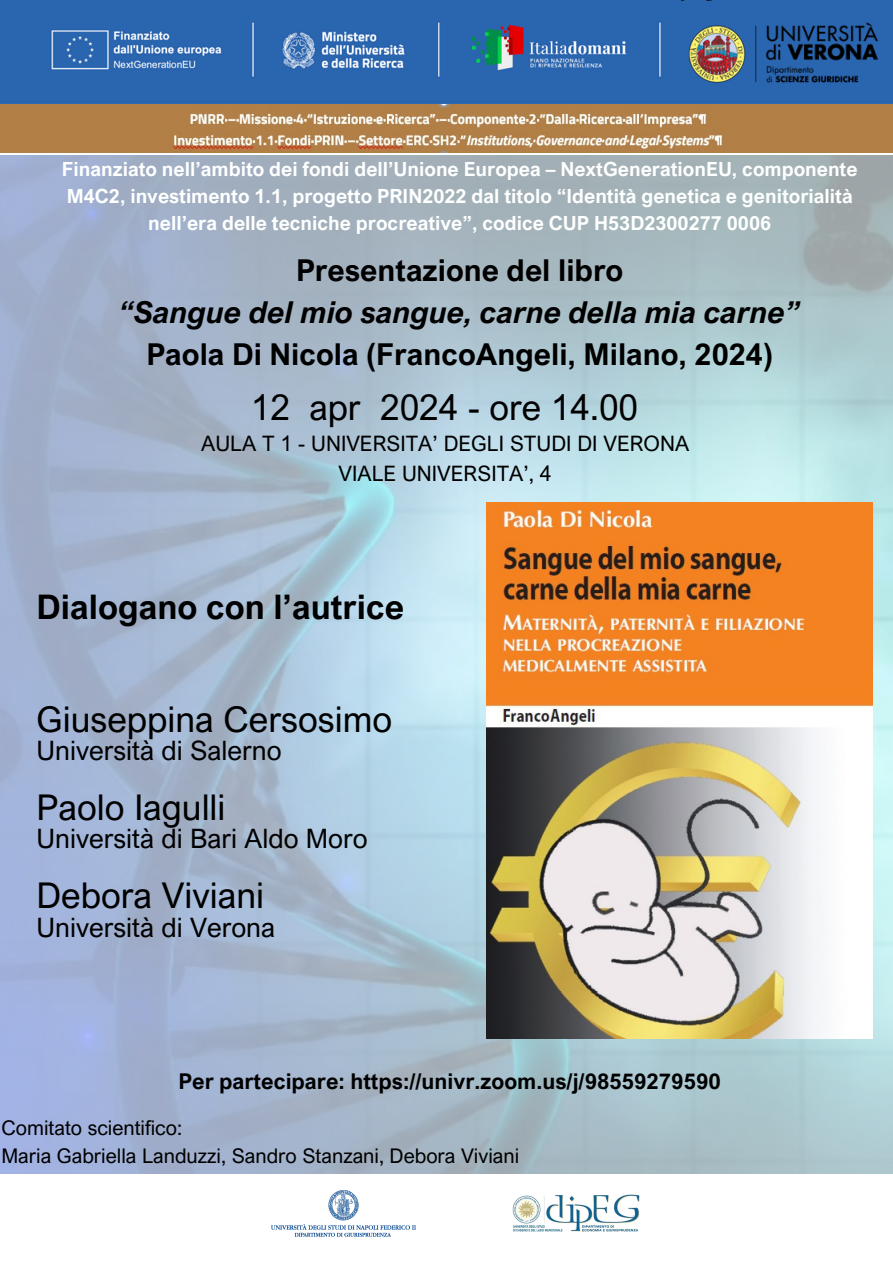
<style>
.page{position:relative;width:893px;height:1263px;background:#fff}
.page>*{position:absolute;margin:0;border:0;box-sizing:border-box;transform-origin:0 0}
.t1{font:35.47px "Arial Nova";color:#000}
.t2{font:35.25px "Arial Nova";color:#000}
.t3{font:700 33.9px "Arial Nova";color:#000}
.t4{font:700 30.15px/42.1px "Arial Nova";color:#000;text-align:center}
.t5{font:26.78px "Arial Nova";color:#000}
.t6{font:700 21.75px "Arial Nova";color:#000}
.t7{font:21.3px/29.2px "Arial Nova";color:#000;text-align:center}
.t8{font:20.25px "Arial Nova";color:#000}
.t9{font:700 19.5px/27px "Arial Nova";color:#feffff;text-align:center}
.s1{font-style:italic}
</style>
<div class="page">
<img style="left:0;top:155px;width:893px;height:1019px">
<img style="left:271px;top:1190px;width:145px;height:47px">
<img style="left:512px;top:1194px;width:128px;height:38px">
<img style="left:487px;top:502px;width:385px;height:536px">
<img style="left:0;top:0;width:893px;height:104px">
<img style="left:680px;top:15px;width:209px;height:74px">
<img style="left:0;top:104px;width:893px;height:48px">
<h2 class="t9" style="left:62px;top:155px;width:797px">Finanziato nell’ambito dei fondi dell’Unione Europea – NextGenerationEU, componente<br>M4C2, investimento 1.1, progetto PRIN2022 dal titolo “Identità genetica e genitorialità nell’era delle tecniche procreative”, codice CUP H53D2300277 0006</h2>
<h5 class="t4" style="left:119px;top:248px;width:682px">Presentazione del libro<br><span class="s1">“Sangue del mio sangue, carne della mia carne”<br></span>Paola Di Nicola (FrancoAngeli, Milano, 2024)</h5>
<p class="t2" style="left:251px;top:386px;width:389px">12 apr 2024 - ore 14.00</p>
<p class="t7" style="left:201px;top:429px;width:489px">AULA T 1 - UNIVERSITA’ DEGLI STUDI DI VERONA<br>VIALE UNIVERSITA’, 4</p>
<h4 class="t3" style="left:37px;top:586px;width:369px">Dialogano con l’autrice</h4>
<h4 class="t1" style="left:37px;top:697px;width:357px">Giuseppina Cersosimo</h4>
<h4 class="t5" style="left:37px;top:733px;width:246px">Università di Salerno</h4>
<h6 class="t1" style="left:37px;top:785px;width:190px">Paolo Iagulli</h6>
<h6 class="t5" style="left:37px;top:822px;width:333px">Università di Bari Aldo Moro</h6>
<p class="t1" style="left:37px;top:873px;width:229px">Debora Viviani</p>
<p class="t5" style="left:37px;top:910px;width:240px">Università di Verona</p>
<h2 class="t6" style="left:178px;top:1067px;width:544px">Per partecipare: https://univr.zoom.us/j/98559279590</h2>
<p class="t8" style="left:1px;top:1115px;width:182px">Comitato scientifico:</p>
<h1 class="t8" style="left:1px;top:1143px;width:519px">Maria Gabriella Landuzzi, Sandro Stanzani, Debora Viviani</h1>
</div>
